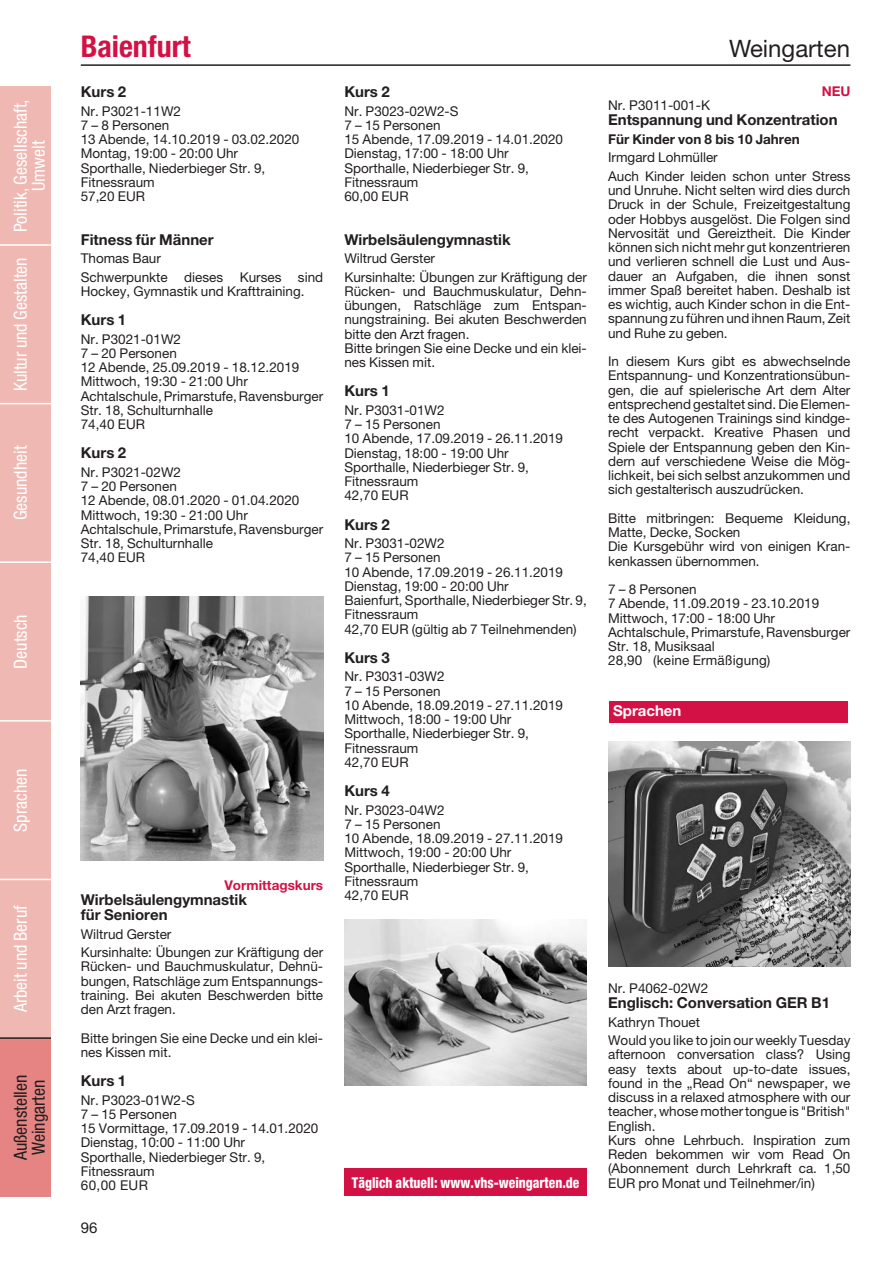
<style>
.page{position:relative;width:893px;height:1263px;background:#fff}
.page>*{position:absolute;margin:0;border:0;box-sizing:border-box;transform-origin:0 0}
.t1{font:700 condensed 30px "Helvetica Neue";color:#d31145}
.t2{font:24px "Helvetica Neue";color:#231f20}
.t3{font:condensed 18px/18px "Helvetica Neue";color:#fff;text-align:center}
.t4{font:condensed 18px/18px "Helvetica Neue";color:#231f20}
.t5{font:700 15px/15px "Helvetica Neue";color:#231f20}
.t6{font:800 condensed 15px "Helvetica Neue";color:#fff;scale:.9 1}
.t7{font:700 15px "Helvetica Neue";color:#fff}
.t8{font:15px "Helvetica Neue";color:#231f20}
.t9{font:13.5px/14.2px "Helvetica Neue";color:#231f20}
.t10{font:700 13.5px "Helvetica Neue";color:#231f20}
.t11{font:700 13.5px "Helvetica Neue";color:#d31145}
</style>
<div class="page">
<hr style="left:81px;top:64px;width:769px;height:2px;background:#231f20">
<div style="left:610px;top:701px;width:238px;height:21px;background:#d31145"></div>
<div style="left:0;top:86px;width:51px;height:159px;background:#f0b8b2"></div>
<div style="left:0;top:245px;width:51px;height:159px;background:#f0b8b2"></div>
<div style="left:0;top:404px;width:51px;height:158px;background:#f0b8b2"></div>
<div style="left:0;top:562px;width:51px;height:159px;background:#f0b8b2"></div>
<div style="left:0;top:721px;width:51px;height:158px;background:#f0b8b2"></div>
<div style="left:0;top:879px;width:51px;height:159px;background:#f0b8b2"></div>
<div style="left:0;top:1038px;width:51px;height:159px;background:#e58482"></div>
<hr style="left:0;top:244px;width:51px;height:2px;background:#fff">
<hr style="left:0;top:403px;width:51px;height:1px;background:#fff">
<hr style="left:0;top:561px;width:51px;height:2px;background:#fff">
<hr style="left:0;top:720px;width:51px;height:2px;background:#fff">
<hr style="left:0;top:879px;width:51px;height:1px;background:#fff">
<hr style="left:0;top:1037px;width:51px;height:2px;background:#231f20">
<img style="left:81px;top:597px;width:242px;height:263px">
<img style="left:344px;top:920px;width:243px;height:166px">
<img style="left:608px;top:741px;width:242px;height:226px">
<div style="left:344px;top:1169px;width:243px;height:27px;background:#d31145"></div>
<h3 class="t3" style="left:13px;top:232px;width:134px;rotate:-90deg">Politik, Gesellschaft,<br>Umwelt</h3>
<h3 class="t3" style="left:13px;top:391px;width:135px;rotate:-90deg">Kultur und Gestalten</h3>
<h3 class="t3" style="left:13px;top:520px;width:76px;rotate:-90deg">Gesundheit</h3>
<h3 class="t3" style="left:13px;top:669px;width:56px;rotate:-90deg">Deutsch</h3>
<h3 class="t3" style="left:13px;top:832px;width:64px;rotate:-90deg">Sprachen</h3>
<h3 class="t3" style="left:13px;top:1012px;width:108px;rotate:-90deg">Arbeit und Beruf</h3>
<h3 class="t4" style="left:13px;top:1160px;width:87px;rotate:-90deg">Außenstellen<br>Weingarten</h3>
<h1 class="t1" style="left:81px;top:35px;width:111px">Baienfurt</h1>
<h2 class="t2" style="left:729px;top:40px;width:122px">Weingarten</h2>
<p class="t5" style="left:81px;top:86px;width:47px">Kurs 2</p>
<p class="t9" style="left:81px;top:105px;width:220px">Nr. P3021-11W2<br>7 – 8 Personen<br>13 Abende, 14.10.2019 - 03.02.2020<br>Montag, 19:00 - 20:00 Uhr<br>Sporthalle, Niederbieger Str. 9,<br>Fitnessraum<br>57,20 EUR</p>
<p class="t5" style="left:81px;top:233px;width:134px">Fitness für Männer</p>
<p class="t9" style="left:81px;top:250px;width:244px;line-height:18.5px">Thomas Baur<br>Schwerpunkte dieses Kurses sind</p>
<p class="t9" style="left:81px;top:285px;width:225px">Hockey, Gymnastik und Krafttraining.</p>
<p class="t5" style="left:81px;top:314px;width:47px">Kurs 1</p>
<p class="t9" style="left:81px;top:333px;width:244px">Nr. P3021-01W2<br>7 – 20 Personen<br>12 Abende, 25.09.2019 - 18.12.2019<br>Mittwoch, 19:30 - 21:00 Uhr<br>Achtalschule, Primarstufe, Ravensburger<br>Str. 18, Schulturnhalle<br>74,40 EUR</p>
<p class="t5" style="left:81px;top:447px;width:47px">Kurs 2</p>
<p class="t9" style="left:81px;top:466px;width:244px">Nr. P3021-02W2<br>7 – 20 Personen<br>12 Abende, 08.01.2020 - 01.04.2020<br>Mittwoch, 19:30 - 21:00 Uhr<br>Achtalschule, Primarstufe, Ravensburger<br>Str. 18, Schulturnhalle<br>74,40 EUR</p>
<p class="t5" style="left:344px;top:86px;width:47px">Kurs 2</p>
<p class="t9" style="left:344px;top:105px;width:220px">Nr. P3023-02W2-S<br>7 – 15 Personen<br>15 Abende, 17.09.2019 - 14.01.2020<br>Dienstag, 17:00 - 18:00 Uhr<br>Sporthalle, Niederbieger Str. 9,<br>Fitnessraum<br>60,00 EUR</p>
<p class="t5" style="left:344px;top:233px;width:168px">Wirbelsäulengymnastik</p>
<p class="t9" style="left:344px;top:250px;width:244px;line-height:18.5px">Wiltrud Gerster<br>Kursinhalte: Übungen zur Kräftigung der</p>
<p class="t9" style="left:344px;top:285px;width:244px">Rücken- und Bauchmuskulatur, Dehn&shy;übungen, Ratschläge zum Entspan&shy;nungstraining. Bei akuten Beschwerden bitte den Arzt fragen.<br>Bitte bringen Sie eine Decke und ein klei&shy;nes Kissen mit.</p>
<p class="t5" style="left:344px;top:385px;width:47px">Kurs 1</p>
<p class="t9" style="left:344px;top:404px;width:220px">Nr. P3031-01W2<br>7 – 15 Personen<br>10 Abende, 17.09.2019 - 26.11.2019<br>Dienstag, 18:00 - 19:00 Uhr<br>Sporthalle, Niederbieger Str. 9,<br>Fitnessraum<br>42,70 EUR</p>
<p class="t5" style="left:344px;top:518px;width:47px">Kurs 2</p>
<p class="t9" style="left:344px;top:537px;width:244px">Nr. P3031-02W2<br>7 – 15 Personen<br>10 Abende, 17.09.2019 - 26.11.2019<br>Dienstag, 19:00 - 20:00 Uhr<br>Baienfurt, Sporthalle, Niederbieger Str. 9,<br>Fitnessraum<br>42,70 EUR (gültig ab 7 Teilnehmenden)</p>
<p class="t5" style="left:344px;top:651px;width:47px">Kurs 3</p>
<p class="t9" style="left:344px;top:671px;width:220px">Nr. P3031-03W2<br>7 – 15 Personen<br>10 Abende, 18.09.2019 - 27.11.2019<br>Mittwoch, 18:00 - 19:00 Uhr<br>Sporthalle, Niederbieger Str. 9,<br>Fitnessraum<br>42,70 EUR</p>
<p class="t5" style="left:344px;top:785px;width:47px">Kurs 4</p>
<p class="t9" style="left:344px;top:804px;width:220px">Nr. P3023-04W2<br>7 – 15 Personen<br>10 Abende, 18.09.2019 - 27.11.2019<br>Mittwoch, 19:00 - 20:00 Uhr<br>Sporthalle, Niederbieger Str. 9,<br>Fitnessraum<br>42,70 EUR</p>
<p class="t11" style="left:822px;top:86px;width:30px">NEU</p>
<p class="t9" style="left:608px;top:100px;width:103px">Nr. P3011-001-K</p>
<p class="t5" style="left:608px;top:114px;width:231px">Entspannung und Konzentration</p>
<p class="t10" style="left:608px;top:134px;width:193px">Für Kinder von 8 bis 10 Jahren</p>
<p class="t9" style="left:608px;top:150px;width:244px;line-height:18.5px">Irmgard Lohmüller<br>Auch Kinder leiden schon unter Stress</p>
<p class="t9" style="left:608px;top:184px;width:244px;text-align:justify">und Unruhe. Nicht selten wird dies durch Druck in der Schule, Freizeitgestaltung oder Hobbys ausgelöst. Die Folgen sind Nervosität und Gereiztheit. Die Kinder können sich nicht mehr gut konzentrieren und verlieren schnell die Lust und Aus&shy;dauer an Aufgaben, die ihnen sonst immer Spaß bereitet haben. Deshalb ist es wichtig, auch Kinder schon in die Ent&shy;spannung zu führen und ihnen Raum, Zeit und Ruhe zu geben.</p>
<p class="t9" style="left:608px;top:355px;width:244px;text-align:justify">In diesem Kurs gibt es abwechselnde Entspannung- und Konzentrationsübun&shy;gen, die auf spielerische Art dem Alter entsprechend gestaltet sind. Die Elemen&shy;te des Autogenen Trainings sind kindge&shy;recht verpackt. Kreative Phasen und Spiele der Entspannung geben den Kin&shy;dern auf verschiedene Weise die Mög&shy;lichkeit, bei sich selbst anzukommen und sich gestalterisch auszudrücken.</p>
<p class="t9" style="left:608px;top:512px;width:244px">Bitte mitbringen: Bequeme Kleidung,<br>Matte, Decke, Socken<br>Die Kursgebühr wird von einigen Kran&shy;kenkassen übernommen.</p>
<p class="t9" style="left:608px;top:583px;width:244px">7 – 8 Personen<br>7 Abende, 11.09.2019 - 23.10.2019<br>Mittwoch, 17:00 - 18:00 Uhr<br>Achtalschule, Primarstufe, Ravensburger<br>Str. 18, Musiksaal<br>28,90 (keine Ermäßigung)</p>
<p class="t7" style="left:613px;top:706px;width:70px">Sprachen</p>
<p class="t11" style="left:224px;top:880px;width:100px">Vormittagskurs</p>
<p class="t5" style="left:81px;top:894px;width:168px">Wirbelsäulengymnastik für Senioren</p>
<p class="t9" style="left:81px;top:926px;width:244px;line-height:18.5px">Wiltrud Gerster<br>Kursinhalte: Übungen zur Kräftigung der</p>
<p class="t9" style="left:81px;top:961px;width:244px;text-align:justify">Rücken- und Bauchmuskulatur, Dehnü&shy;bungen, Ratschläge zum Entspannungs&shy;training. Bei akuten Beschwerden bitte den Arzt fragen.</p>
<p class="t9" style="left:81px;top:1032px;width:244px">Bitte bringen Sie eine Decke und ein klei&shy;nes Kissen mit.</p>
<p class="t5" style="left:81px;top:1075px;width:47px">Kurs 1</p>
<p class="t9" style="left:81px;top:1094px;width:239px">Nr. P3023-01W2-S<br>7 – 15 Personen<br>15 Vormittage, 17.09.2019 - 14.01.2020<br>Dienstag, 10:00 - 11:00 Uhr<br>Sporthalle, Niederbieger Str. 9,<br>Fitnessraum<br>60,00 EUR</p>
<p class="t9" style="left:608px;top:982px;width:102px">Nr. P4062-02W2</p>
<p class="t5" style="left:608px;top:997px;width:223px">Englisch: Conversation GER B1</p>
<p class="t9" style="left:608px;top:1014px;width:244px;line-height:18.5px">Kathryn Thouet<br>Would you like to join our weekly Tuesday</p>
<p class="t9" style="left:608px;top:1049px;width:244px">afternoon conversation class? Using easy texts about up-to-date issues, found in the „Read On“ newspaper, we discuss in a relaxed atmosphere with our teacher, whose mother tongue is "British" English.<br>Kurs ohne Lehrbuch. Inspiration zum Reden bekommen wir vom Read On (Abonnement durch Lehrkraft ca. 1,50<br>EUR pro Monat und Teilnehmer/in)</p>
<p class="t6" style="left:352px;top:1177px;width:254px">Täglich aktuell: www.vhs-weingarten.de</p>
<p class="t8" style="left:81px;top:1222px;width:18px">96</p>
</div>
